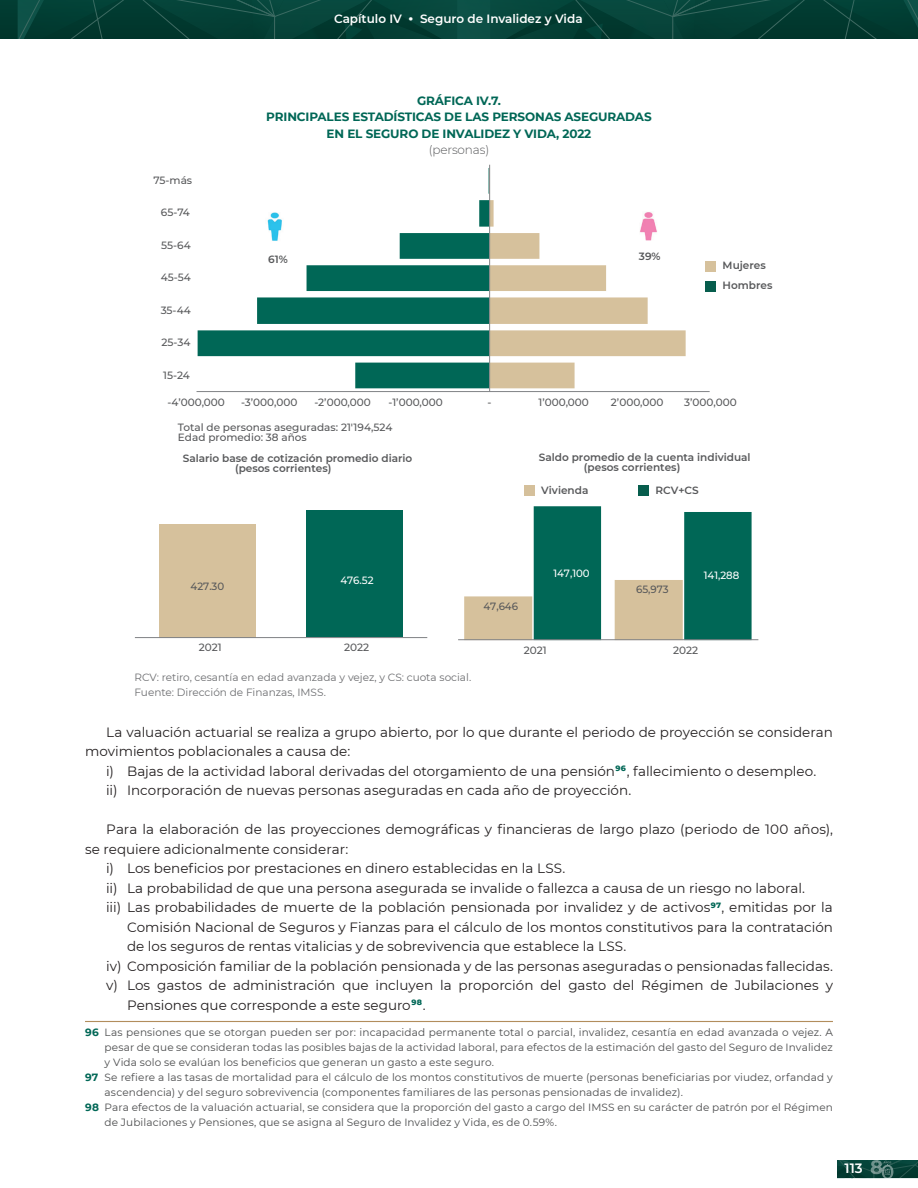
<style>
.page{position:relative;width:918px;height:1188px;background:#fff}
.page>*{position:absolute;margin:0;border:0;box-sizing:border-box;transform-origin:0 0}
.inciso_1_2023{font:13.5px/19.5px "Montserrat";letter-spacing:.005em;color:#231f20;text-align:justify}
.Txt_mon_9_Regular_co{font:13.5px/19.5px "Montserrat";color:#231f20}
.t1{font:600 13.5px "Montserrat";color:#fff}
.Cuadro_I_I_y_Grafica{font:700 12px "Montserrat";letter-spacing:-.01em;color:#006756}
.t2{font:600 12px "Montserrat";color:#fff}
.Cuadros_titulo_gris{font:300 12px "Montserrat";letter-spacing:-.01em;color:#57585a}
.llamadas_txt_2022{font:10.5px/15px "Montserrat";letter-spacing:.01em;color:#4b4c4d}
.t3{font:500 10.5px/10.1px "Montserrat";color:#57585a}
.t4{font:600 10.5px/10.1px "Montserrat";color:#57585a}
.llamdas_cuadros_y_gr{font:10.5px "Montserrat";color:#6c6d70}
.t5{font:500 10.5px "Montserrat";color:#fff}
.s1{font-weight:800}
.s2{font-weight:700;color:#006756}
</style>
<div class="page">
<svg style="left:837px;top:1160px;width:81px;height:19px;background:#20544b"></svg>
<svg style="left:0;top:0;width:918px;height:38px;background:#054136"></svg>
<div style="left:160px;top:524px;width:96px;height:113px;background:#d6c19c"></div>
<div style="left:306px;top:511px;width:97px;height:126px;background:#006756"></div>
<hr style="left:135px;top:637px;width:292px;height:1px;background:#808285">
<svg style="left:464px;top:506px;width:288px;height:133px"></svg>
<hr style="left:458px;top:639px;width:300px;height:1px;background:#808285">
<div style="left:524px;top:486px;width:11px;height:10px;background:#d5c09b"></div>
<div style="left:638px;top:486px;width:11px;height:10px;background:#075d4d"></div>
<svg style="left:198px;top:168px;width:291px;height:220px"></svg>
<svg style="left:490px;top:168px;width:196px;height:220px"></svg>
<hr style="left:197px;top:391px;width:513px;height:1px;background:#808285">
<hr style="left:489px;top:165px;width:1px;height:227px;background:#808285">
<div style="left:706px;top:261px;width:10px;height:10px;background:#d6c19c"></div>
<div style="left:706px;top:281px;width:10px;height:11px;background:#075d4d"></div>
<img style="left:640px;top:212px;width:18px;height:29px">
<img style="left:266px;top:212px;width:18px;height:30px">
<hr style="left:85px;top:1021px;width:748px;height:1px;background:#b28d5c">
<p class="t2" style="left:334px;top:10px;width:250px">Capítulo IV <span class="s1">•</span> Seguro de Invalidez y Vida</p>
<p class="t3" style="left:153px;top:175px;width:40px">75-más</p>
<p class="t3" style="left:161px;top:207px;width:31px">65-74</p>
<p class="t3" style="left:161px;top:240px;width:31px">55-64</p>
<p class="t3" style="left:161px;top:272px;width:32px">45-54</p>
<p class="t3" style="left:161px;top:304px;width:32px">35-44</p>
<p class="t3" style="left:162px;top:337px;width:30px">25-34</p>
<p class="t3" style="left:163px;top:369px;width:28px">15-24</p>
<p class="Cuadro_I_I_y_Grafica" style="left:417px;top:92px;width:85px">GRÁFICA IV.7.</p>
<p class="Cuadro_I_I_y_Grafica" style="left:266px;top:108px;width:387px">PRINCIPALES ESTADÍSTICAS DE LAS PERSONAS ASEGURADAS</p>
<p class="Cuadro_I_I_y_Grafica" style="left:327px;top:125px;width:266px">EN EL SEGURO DE INVALIDEZ Y VIDA, 2022</p>
<p class="Cuadros_titulo_gris" style="left:429px;top:142px;width:62px">(personas)</p>
<p class="t4" style="left:268px;top:254px;width:21px">61%</p>
<p class="t4" style="left:639px;top:251px;width:23px">39%</p>
<p class="t4" style="left:723px;top:255px;width:51px;line-height:20.4px">Mujeres<br>Hombres</p>
<p class="t3" style="left:167px;top:397px;width:59px">-4’000,000</p>
<p class="t3" style="left:241px;top:397px;width:58px">-3’000,000</p>
<p class="t3" style="left:314px;top:397px;width:58px">-2’000,000</p>
<p class="t3" style="left:389px;top:397px;width:56px">-1’000,000</p>
<p class="t3" style="left:487px;top:397px;width:6px">-</p>
<p class="t3" style="left:539px;top:397px;width:52px">1’000,000</p>
<p class="t3" style="left:611px;top:397px;width:54px">2’000,000</p>
<p class="t3" style="left:684px;top:397px;width:54px">3’000,000</p>
<p class="t3" style="left:178px;top:421px;width:216px">Total de personas aseguradas: 21'194,524<br>Edad promedio: 38 años</p>
<p class="t4" style="left:235px;top:453px;width:179px;text-indent:-52px">Salario base de cotización promedio diario (pesos corrientes)</p>
<p class="t4" style="left:584px;top:452px;width:168px;text-indent:-45px">Saldo promedio de la cuenta individual (pesos corrientes)</p>
<p class="t4" style="left:541px;top:485px;width:49px">Vivienda</p>
<p class="t4" style="left:655px;top:485px;width:45px">RCV+CS</p>
<p class="t3" style="left:191px;top:581px;width:35px">427.30</p>
<p class="t5" style="left:340px;top:573px;width:35px">476.52</p>
<p class="t3" style="left:199px;top:642px;width:24px">2021</p>
<p class="t3" style="left:344px;top:642px;width:27px">2022</p>
<p class="t5" style="left:553px;top:566px;width:38px">147,100</p>
<p class="t5" style="left:704px;top:568px;width:37px">141,288</p>
<p class="t3" style="left:483px;top:600px;width:36px">47,646</p>
<p class="t3" style="left:636px;top:584px;width:34px">65,973</p>
<p class="t3" style="left:524px;top:645px;width:24px">2021</p>
<p class="t3" style="left:673px;top:645px;width:27px">2022</p>
<p class="llamdas_cuadros_y_gr" style="left:135px;top:670px;width:338px">RCV: retiro, cesantía en edad avanzada y vejez, y CS: cuota social.</p>
<p class="llamdas_cuadros_y_gr" style="left:135px;top:685px;width:193px">Fuente: Dirección de Finanzas, IMSS.</p>
<p class="Txt_mon_9_Regular_co" style="left:85px;top:721px;width:749px;text-indent:21px">La valuación actuarial se realiza a grupo abierto, por lo que durante el periodo de proyección se consideran movimientos poblacionales a causa de:</p>
<p class="inciso_1_2023" style="left:106px;top:760px;width:712px">i) Bajas de la actividad laboral derivadas del otorgamiento de una pensión<sup>96</sup>, fallecimiento o desempleo.</p>
<p class="inciso_1_2023" style="left:106px;top:780px;width:527px">ii) Incorporación de nuevas personas aseguradas en cada año de proyección.</p>
<p class="Txt_mon_9_Regular_co" style="left:85px;top:819px;width:749px;text-indent:21px">Para la elaboración de las proyecciones demográficas y financieras de largo plazo (periodo de 100 años), se requiere adicionalmente considerar:</p>
<p class="inciso_1_2023" style="left:106px;top:858px;width:461px">i) Los beneficios por prestaciones en dinero establecidas en la LSS.</p>
<p class="inciso_1_2023" style="left:106px;top:877px;width:701px">ii) La probabilidad de que una persona asegurada se invalide o fallezca a causa de un riesgo no laboral.</p>
<p class="inciso_1_2023" style="left:127px;top:897px;width:707px;text-indent:-21px">iii) Las probabilidades de muerte de la población pensionada por invalidez y de activos<sup>97</sup>, emitidas por la Comisión Nacional de Seguros y Fianzas para el cálculo de los montos constitutivos para la contratación de los seguros de rentas vitalicias y de sobrevivencia que establece la LSS.</p>
<p class="inciso_1_2023" style="left:106px;top:955px;width:728px">iv) Composición familiar de la población pensionada y de las personas aseguradas o pensionadas fallecidas.</p>
<p class="inciso_1_2023" style="left:127px;top:975px;width:707px;text-indent:-21px">v) Los gastos de administración que incluyen la proporción del gasto del Régimen de Jubilaciones y<br>Pensiones que corresponde a este seguro<sup>98</sup>.</p>
<p class="llamadas_txt_2022" style="left:105px;top:1025px;width:730px;text-align:justify;text-indent:-20px"><span class="s2">96</span> Las pensiones que se otorgan pueden ser por: incapacidad permanente total o parcial, invalidez, cesantía en edad avanzada o vejez. A pesar de que se consideran todas las posibles bajas de la actividad laboral, para efectos de la estimación del gasto del Seguro de Invalidez y Vida solo se evalúan los beneficios que generan un gasto a este seguro.</p>
<p class="llamadas_txt_2022" style="left:105px;top:1070px;width:730px;text-indent:-20px"><span class="s2">97</span> Se refiere a las tasas de mortalidad para el cálculo de los montos constitutivos de muerte (personas beneficiarias por viudez, orfandad y ascendencia) y del seguro sobrevivencia (componentes familiares de las personas pensionadas de invalidez).</p>
<p class="llamadas_txt_2022" style="left:105px;top:1100px;width:730px;text-indent:-20px"><span class="s2">98</span> Para efectos de la valuación actuarial, se considera que la proporción del gasto a cargo del IMSS en su carácter de patrón por el Régimen de Jubilaciones y Pensiones, que se asigna al Seguro de Invalidez y Vida, es de 0.59%.</p>
<p class="t1" style="left:845px;top:1159px;width:20px">113</p>
</div>
